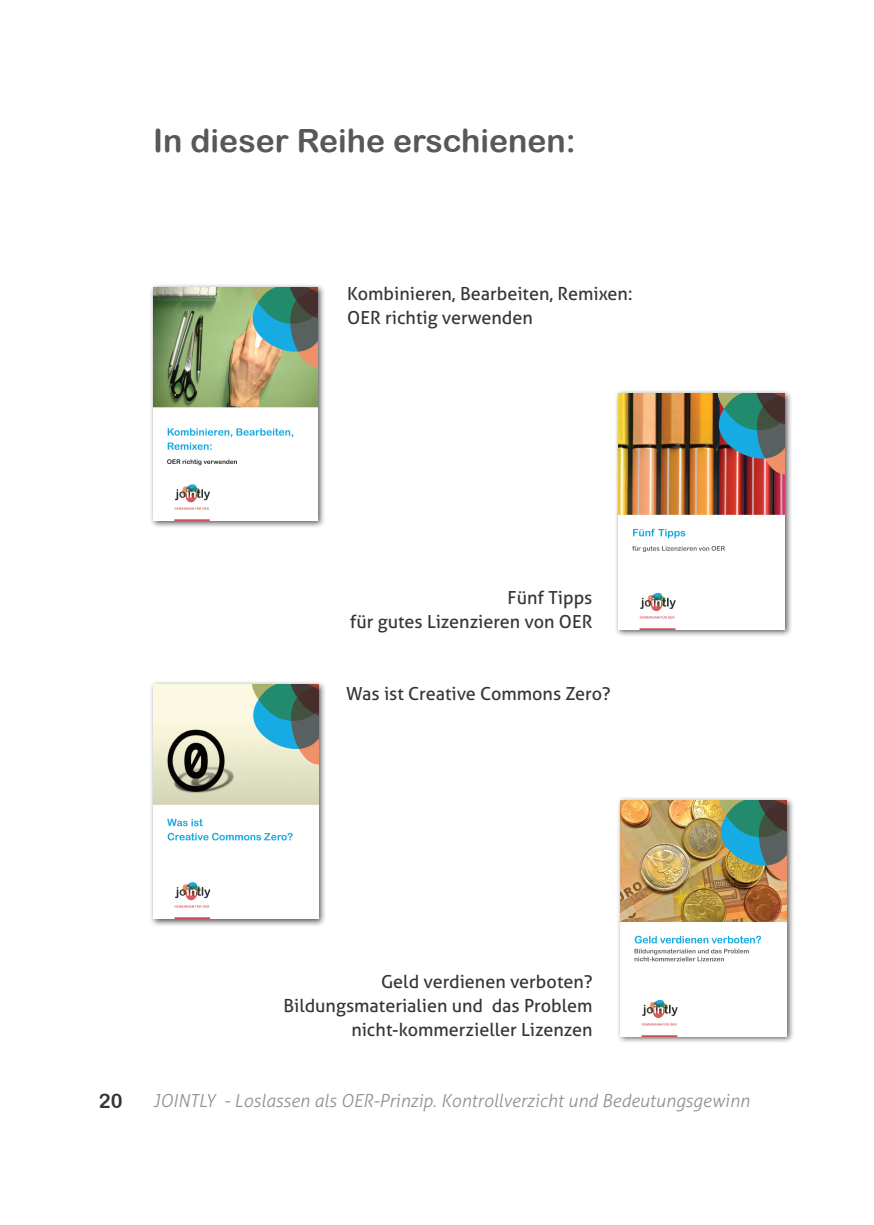
<style>
.page{position:relative;width:874px;height:1225px;background:#fff}
.page>*{position:absolute;margin:0;border:0;box-sizing:border-box;transform-origin:0 0}
.t1{font:32px "Arial Rounded MT Bold";color:#57585a}
.t2{font:20px "Arial Rounded MT Bold";color:#363536}
.t3{font:18px/24px "Aller";color:#363536;text-align:right}
.t4{font:italic 300 18px "Aller";color:#8e9092}
</style>
<div class="page">
<div style="left:149px;top:283px;width:176px;height:245px;background:#231f20;opacity:.75"></div>
<img style="left:153px;top:288px;width:164px;height:232px">
<div style="left:614px;top:389px;width:178px;height:249px;background:#231f20;opacity:.75"></div>
<img style="left:617px;top:393px;width:167px;height:236px">
<div style="left:149px;top:680px;width:177px;height:246px;background:#231f20;opacity:.75"></div>
<img style="left:153px;top:684px;width:165px;height:234px">
<div style="left:616px;top:796px;width:178px;height:248px;background:#231f20;opacity:.75"></div>
<img style="left:620px;top:800px;width:166px;height:236px">
<h1 class="t1" style="left:153px;top:122px;width:424px">In dieser Reihe erschienen:</h1>
<p class="t3" style="left:347px;top:282px;width:286px;text-align:left">Kombinieren, Bearbeiten, Remixen:<br>OER richtig verwenden</p>
<p class="t3" style="left:349px;top:586px;width:244px">Fünf Tipps<br>für gutes Lizenzieren von OER</p>
<p class="t3" style="left:346px;top:682px;width:266px">Was ist Creative Commons Zero?</p>
<p class="t3" style="left:283px;top:970px;width:310px">Geld verdienen verboten?<br>Bildungsmaterialien und das Problem nicht-kommerzieller Lizenzen</p>
<p class="t2" style="left:99px;top:1089px;width:25px">20</p>
<p class="t4" style="left:153px;top:1090px;width:597px">JOINTLY - Loslassen als OER-Prinzip. Kontrollverzicht und Bedeutungsgewinn</p>
</div>
